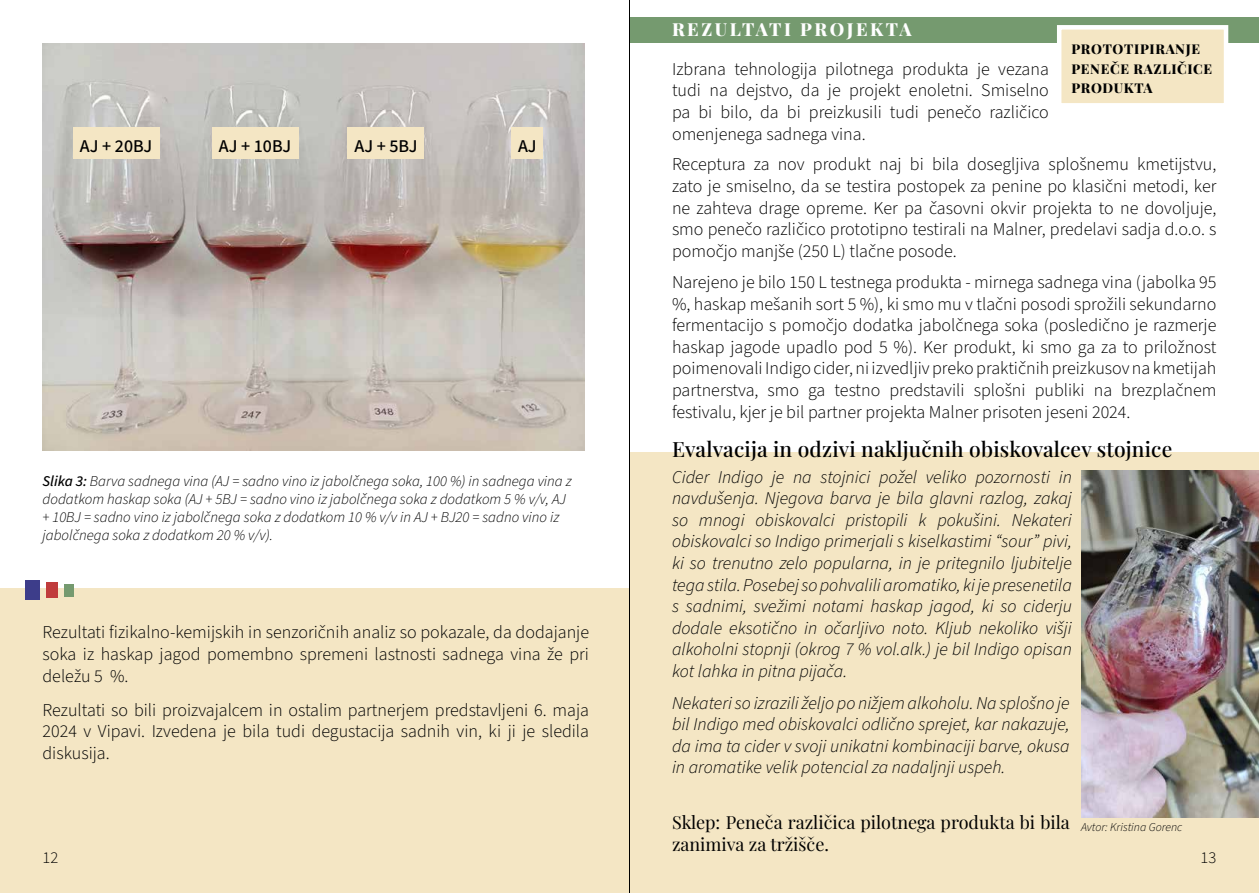
<style>
.page{position:relative;width:1259px;height:893px;background:#fff}
.page>*{position:absolute;margin:0;border:0;box-sizing:border-box;transform-origin:0 0}
.t1{font:500 21px "Playfair Display";letter-spacing:.01em;color:#000}
.t2{font:800 19.5px "Playfair Display";letter-spacing:.1em;color:#fff}
.t3{font:300 18px/21.6px "Source Sans 3";color:#000;text-align:justify}
.t4{font:italic 300 18px/21.6px "Source Sans 3";color:#000;text-align:justify}
.t5{font:18px/21.6px "Playfair Display";color:#000}
.t6{font:500 18px "Source Sans 3";color:#000}
.t7{font:300 16.5px "Source Sans 3";color:#000}
.t8{font:italic 300 15px/18px "Source Sans 3";color:#000}
.t9{font:800 13.5px/19.5px "Playfair Display";letter-spacing:.05em;color:#000}
.t10{font:italic 300 12px "Source Sans 3";color:#000}
.s1{font-weight:500}
</style>
<div class="page">
<img style="left:43px;top:44px;width:541px;height:406px">
<div style="left:0;top:589px;width:629px;height:304px;background:#f4e6c4"></div>
<div style="left:629px;top:452px;width:630px;height:441px;background:#f4e6c4"></div>
<div style="left:629px;top:17px;width:630px;height:25px;background:#759a6f"></div>
<div style="left:1057px;top:25px;width:171px;height:83px;background:#f4e6c4;border:4px solid #fff"></div>
<div style="left:25px;top:581px;width:15px;height:19px;background:#3d3d8a"></div>
<div style="left:46px;top:583px;width:12px;height:15px;background:#c03c3c"></div>
<div style="left:65px;top:584px;width:9px;height:12px;background:#759a6f"></div>
<div style="left:73px;top:127px;width:86px;height:32px;background:#f4e6c4"></div>
<div style="left:212px;top:127px;width:86px;height:32px;background:#f4e6c4"></div>
<div style="left:347px;top:127px;width:77px;height:32px;background:#f4e6c4"></div>
<div style="left:511px;top:127px;width:31px;height:32px;background:#f4e6c4"></div>
<img style="left:1081px;top:471px;width:178px;height:347px">
<hr style="left:629px;top:0;width:1px;height:893px;background:#000">
<p class="t6" style="left:80px;top:135px;width:74px">AJ + 20BJ</p>
<p class="t6" style="left:219px;top:135px;width:74px">AJ + 10BJ</p>
<p class="t6" style="left:354px;top:135px;width:65px">AJ + 5BJ</p>
<p class="t6" style="left:518px;top:135px;width:20px">AJ</p>
<p class="t8" style="left:43px;top:472px;width:531px"><span class="s1">Slika 3:</span> Barva sadnega vina (AJ = sadno vino iz jabolčnega soka, 100 %) in sadnega vina z dodatkom haskap soka (AJ + 5BJ = sadno vino iz jabolčnega soka z dodatkom 5 % v/v, AJ + 10BJ = sadno vino iz jabolčnega soka z dodatkom 10 % v/v in AJ + BJ20 = sadno vino iz jabolčnega soka z dodatkom 20 % v/v).</p>
<p class="t3" style="left:43px;top:622px;width:548px">Rezultati fizikalno-kemijskih in senzoričnih analiz so pokazale, da dodajanje soka iz haskap jagod pomembno spremeni lastnosti sadnega vina že pri deležu 5 %.</p>
<p class="t2" style="left:672px;top:19px;width:248px">REZULTATI PROJEKTA</p>
<p class="t3" style="left:672px;top:58px;width:378px">Izbrana tehnologija pilotnega produkta je vezana tudi na dejstvo, da je projekt enoletni. Smiselno pa bi bilo, da bi preizkusili tudi penečo različico omenjenega sadnega vina.</p>
<p class="t9" style="left:1071px;top:38px;width:142px">PROTOTIPIRANJE<br>PENEČE RAZLIČICE<br>PRODUKTA</p>
<p class="t3" style="left:672px;top:154px;width:546px">Receptura za nov produkt naj bi bila dosegljiva splošnemu kmetijstvu, zato je smiselno, da se testira postopek za penine po klasični metodi, ker ne zahteva drage opreme. Ker pa časovni okvir projekta to ne dovoljuje, smo penečo različico prototipno testirali na Malner, predelavi sadja d.o.o. s pomočjo manjše (250 L) tlačne posode.</p>
<p class="t3" style="left:672px;top:271px;width:546px">Narejeno je bilo 150 L testnega produkta - mirnega sadnega vina (jabolka 95 %, haskap mešanih sort 5 %), ki smo mu v tlačni posodi sprožili sekundarno fermentacijo s pomočjo dodatka jabolčnega soka (posledično je razmerje haskap jagode upadlo pod 5 %). Ker produkt, ki smo ga za to priložnost poimenovali Indigo cider, ni izvedljiv preko praktičnih preizkusov na kmetijah partnerstva, smo ga testno predstavili splošni publiki na brezplačnem festivalu, kjer je bil partner projekta Malner prisoten jeseni 2024.</p>
<p class="t1" style="left:672px;top:432px;width:502px">Evalvacija in odzivi naključnih obiskovalcev stojnice</p>
<p class="t4" style="left:672px;top:466px;width:401px">Cider Indigo je na stojnici požel veliko pozornosti in navdušenja. Njegova barva je bila glavni razlog, zakaj so mnogi obiskovalci pristopili k pokušini. Nekateri obiskovalci so Indigo primerjali s kiselkastimi “sour” pivi, ki so trenutno zelo popularna, in je pritegnilo ljubitelje tega stila. Posebej so pohvalili aromatiko, ki je presenetila s sadnimi, svežimi notami haskap jagod, ki so ciderju dodale eksotično in očarljivo noto. Kljub nekoliko višji alkoholni stopnji (okrog 7 % vol.alk.) je bil Indigo opisan kot lahka in pitna pijača.</p>
<p class="t4" style="left:672px;top:692px;width:399px">Nekateri so izrazili željo po nižjem alkoholu. Na splošno je bil Indigo med obiskovalci odlično sprejet, kar nakazuje, da ima ta cider v svoji unikatni kombinaciji barve, okusa in aromatike velik potencial za nadaljnji uspeh.</p>
<p class="t5" style="left:672px;top:810px;width:399px">Sklep: Peneča različica pilotnega produkta bi bila zanimiva za tržišče.</p>
<p class="t3" style="left:43px;top:699px;width:548px">Rezultati so bili proizvajalcem in ostalim partnerjem predstavljeni 6. maja 2024 v Vipavi. Izvedena je bila tudi degustacija sadnih vin, ki ji je sledila diskusija.</p>
<p class="t10" style="left:1081px;top:820px;width:103px">Avtor: Kristina Gorenc</p>
<p class="t7" style="left:43px;top:848px;width:17px">12</p>
<p class="t7" style="left:1200px;top:848px;width:17px">13</p>
</div>
